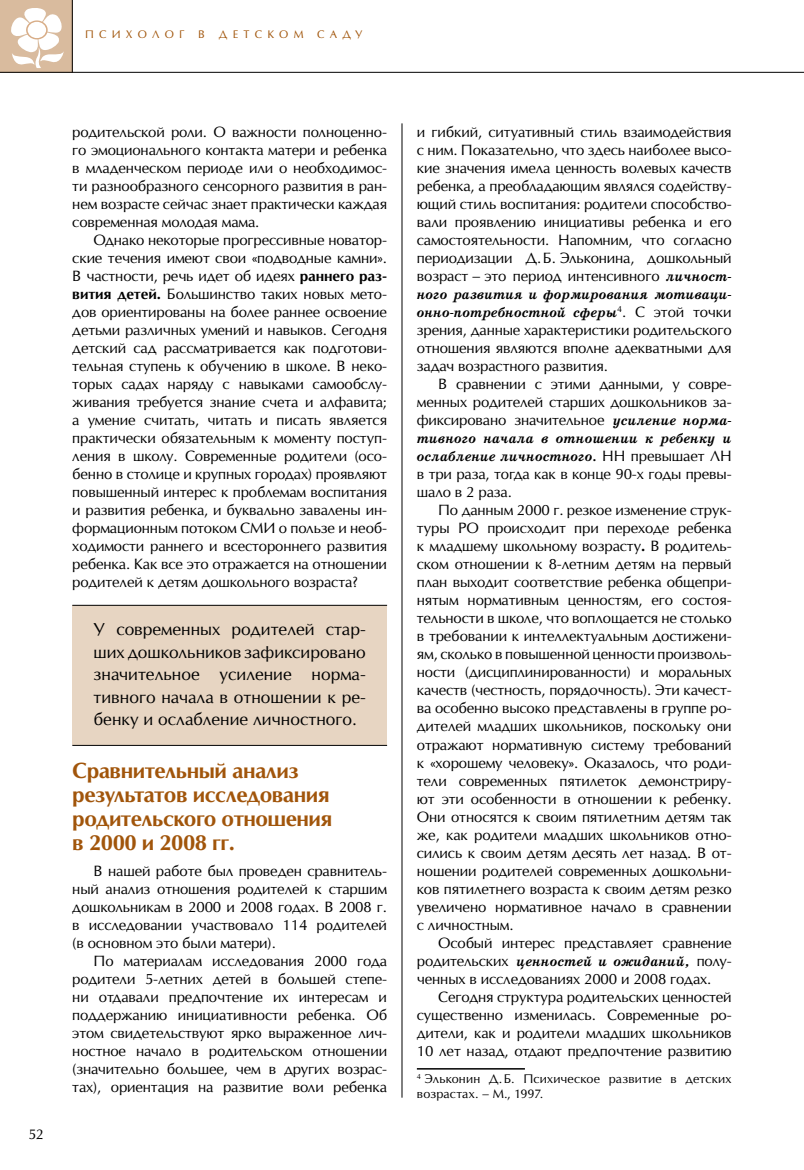
<style>
.page{position:relative;width:804px;height:1170px;background:#fff}
.page>*{position:absolute;margin:0;border:0;box-sizing:border-box;transform-origin:0 0}
.t1{font:700 21px/24px "Opium New";letter-spacing:-.025em;color:#a1550b}
.t2{font:16.5px/22.5px "Opium New";color:#000;text-align:justify}
.t3{font:14.25px/18px "Opium New";letter-spacing:-.01em;color:#000;text-align:justify}
.t4{font:italic 700 14.25px/18px "School Book C";letter-spacing:-.01em;color:#000}
.t5{font:13.5px "Opium New";color:#000}
.t6{font:12px/14.4px "Opium New";letter-spacing:.015em;color:#000}
.t7{font:10.5px "Opium New";letter-spacing:.5em;color:#a1550b}
.s1{font-weight:700}
.s2{font-family:"School Book C";font-weight:700;font-style:italic}
.s3{font-family:"Opium New";font-weight:400;font-style:normal}
</style>
<div class="page">
<div style="left:0;top:0;width:72px;height:72px;background:#d9bb9e"></div>
<svg style="left:11px;top:8px;width:53px;height:60px"></svg>
<hr style="left:401px;top:123px;width:1px;height:974px;background:#000">
<hr style="left:72px;top:0;width:1px;height:72px;background:#000">
<hr style="left:0;top:72px;width:804px;height:1px;background:#000">
<hr style="left:417px;top:1067px;width:108px;height:2px;background:#000">
<div style="left:72px;top:605px;width:315px;height:140px;background:#e7d5c2"></div>
<hr style="left:72px;top:605px;width:315px;height:1px;background:#000">
<hr style="left:72px;top:745px;width:315px;height:1px;background:#000">
<p class="t7" style="left:85px;top:28px;width:101px">ПСИХОЛОГ</p>
<p class="t7" style="left:198px;top:28px;width:8px">В</p>
<p class="t7" style="left:219px;top:28px;width:86px">ДЕТСКОМ</p>
<p class="t7" style="left:317px;top:28px;width:47px">саду</p>
<p class="t5" style="left:28px;top:1125px;width:17px">52</p>
<p class="t3" style="left:72px;top:123px;width:316px">родительской роли. О важности полноценно&shy;го эмоционального контакта матери и ребенка в младенче-ском периоде или о необходимос&shy;ти разнообразного сенсорного развития в ран&shy;нем возрасте сейчас знает практически каждая современная молодая мама.</p>
<p class="t3" style="left:72px;top:231px;width:316px;text-indent:21px">Однако некоторые прогрессивные новатор&shy;ские течения имеют свои «подводные камни».<br>В частности, речь идет об идеях <span class="s1">раннего раз&shy;вития детей.</span> Большинство таких новых мето&shy;дов ориентированы на более раннее освоение детьми различных умений и навыков. Сегодня дет-ский сад рассматривается как подготови&shy;тельная ступень к обучению в школе. В неко&shy;торых садах наряду с навыками самообслу&shy;живания требуется знание счета и алфавита; а умение считать, читать и писать является практически обязательным к моменту поступ&shy;ления в школу. Современные родители (осо&shy;бенно в столице и крупных городах) проявляют повышенный интерес к проблемам воспитания и развития ребенка, и буквально завалены ин&shy;формационным потоком СМИ о пользе и необ&shy;ходимости раннего и всестороннего развития ребенка. Как все это отражается на отношении родителей к детям дошкольного возраста?</p>
<p class="t2" style="left:94px;top:618px;width:274px">У современных родителей стар&shy;ших дошкольников зафиксировано значительное усиление норма&shy;тивного начала в отношении к ре&shy;бенку и ослабление личностного.</p>
<h1 class="t1" style="left:72px;top:758px;width:262px">Сравнительный анализ результатов исследования родительского отношения в 2000 и 2008 гг.</h1>
<p class="t3" style="left:72px;top:861px;width:316px;text-indent:21px">В нашей работе был проведен сравнитель&shy;ный анализ отношения родителей к старшим дошкольникам в 2000 и 2008 годах. В 2008 г. в исследовании участвовало 114 родителей (в основном это были матери).</p>
<p class="t3" style="left:72px;top:951px;width:316px;text-indent:21px">По материалам исследования 2000 года родители 5-летних детей в большей степе&shy;ни отдавали предпочтение их интересам и поддержанию инициативности ребенка. Об этом свидетельствуют ярко выраженное лич&shy;ностное начало в родительском отношении (значительно большее, чем в других возрас&shy;тах), ориентация на развитие воли ребенка</p>
<p class="t3" style="left:417px;top:123px;width:316px">и гибкий, ситуативный стиль взаимодействия с ним. Показательно, что здесь наиболее высо&shy;кие значения имела ценность волевых качеств ребенка, а преобладающим являлся содейству&shy;ющий стиль воспитания: родители способство&shy;вали проявлению инициативы ребенка и его самостоятельности. Напомним, что согласно периодизации Д.Б. Эльконина, дошкольный возраст – это период интенсивного <span class="s2">личност-</span></p>
<p class="t4" style="left:417px;top:286px;width:316px">ного развития и формирования мотиваци&shy;онно-потребностной сферы <span class="s3">. С этой точки</span></p>
<p class="t3" style="left:417px;top:321px;width:316px">зрения, данные характеристики родительского отношения являются вполне адекватными для задач возрастного развития.</p>
<p class="t3" style="left:417px;top:375px;width:316px;text-indent:21px">В сравнении с этими данными, у совре&shy;менных родителей старших дошкольников за&shy;фиксировано значительное <span class="s2">усиление норма-</span></p>
<p class="t4" style="left:417px;top:430px;width:316px">тивного начала в отношении к ребенку и ослабление личностного. <span class="s3">НН превышает ЛН</span></p>
<p class="t3" style="left:417px;top:465px;width:316px">в три раза, тогда как в конце 90-х годы превы&shy;шало в 2 раза.</p>
<p class="t3" style="left:417px;top:501px;width:316px;text-indent:21px">По данным 2000 г. резкое изменение струк&shy;туры РО происходит при переходе ребенка к младшему школьному возрасту<span class="s1">.</span> В родитель&shy;ском отношении к 8-летним детям на первый план выходит соответствие ребенка общепри&shy;нятым нормативным ценностям, его состоя&shy;тельности в школе, что воплощается не столько в требовании к интеллектуальным достижени&shy;ям, сколько в повышенной ценности произволь&shy;ности (дисциплинированности) и моральных качеств (честность, порядочность). Эти качест&shy;ва особенно высоко представлены в группе ро&shy;дителей младших школьников, поскольку они отражают нормативную систему требований к «хорошему человеку». Оказалось, что роди&shy;тели современных пятилеток демонстриру&shy;ют эти особенности в отношении к ребенку.<br>Они относятся к своим пятилетним детям так же, как родители младших школьников отно&shy;сились к своим детям десять лет назад. В от&shy;ношении родителей современных дошкольни&shy;ков пятилетнего возраста к своим детям резко увеличено нормативное начало в сравнении с личностным.</p>
<p class="t3" style="left:438px;top:933px;width:295px">Особый интерес представляет сравнение</p>
<p class="t4" style="left:417px;top:952px;width:316px"><span class="s3">родительских</span> ценностей и ожиданий, <span class="s3">полу-</span></p>
<p class="t3" style="left:417px;top:969px;width:296px">ченных в исследованиях 2000 и 2008 годах.</p>
<p class="t3" style="left:438px;top:987px;width:295px">Сегодня структура родительских ценностей</p>
<p class="t3" style="left:417px;top:1005px;width:316px">существенно изменилась. Современные ро-</p>
<p class="t3" style="left:417px;top:1023px;width:316px">дители, как и родители младших школьников</p>
<p class="t3" style="left:417px;top:1041px;width:316px">10 лет назад, отдают предпочтение развитию</p>
<p class="t6" style="left:417px;top:1071px;width:316px;text-indent:8px">Эльконин Д.Б. Психическое развитие в детских возрастах. – М., 1997.</p>
</div>
